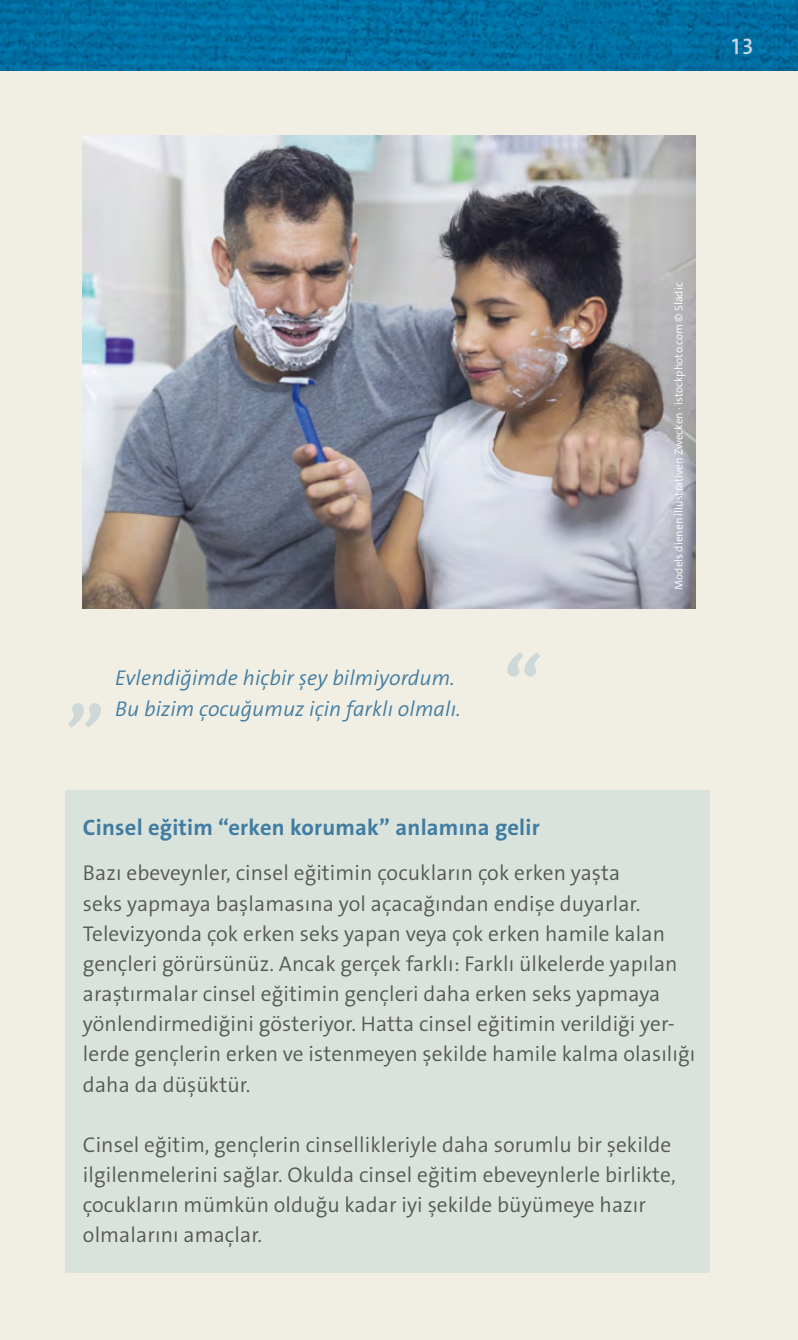
<style>
.page{position:relative;width:798px;height:1340px;background:#fff}
.page>*{position:absolute;margin:0;border:0;box-sizing:border-box;transform-origin:0 0}
.t1{font:76.5px "The Sans LP7 Bld IT";color:#417ca2}
.H3{font:22.5px "The Sans LP7 Bld";letter-spacing:.01em;color:#417ca2}
.t2{font:22.5px "The Sans LP6 Se Bld";color:#cad3e2}
.Copy{font:21.38px/30.2px "The Sans LP4 Se Lig";letter-spacing:.005em;color:#565656}
.Zitate{font:21.38px "The Sans LP4 Se Lig IT";letter-spacing:.005em;color:#417ca2}
.Bildnachweis_etc{font:11.25px "The Sans LP4 Se Lig";color:#fff}
</style>
<div class="page">
<div style="left:0;top:0;width:797px;height:1339px;background:#f1efe3"></div>
<img style="left:0;top:0;width:797px;height:70px">
<div style="left:65px;top:790px;width:644px;height:482px;background:#d9e3dc"></div>
<img style="left:83px;top:136px;width:612px;height:473px">
<p class="t2" style="left:731px;top:32px;width:23px">13</p>
<p class="Zitate" style="left:115px;top:664px;width:341px">Evlendiğimde hiçbir şey bilmiyordum.</p>
<h1 class="t1" style="left:70px;top:639px;width:38px">„</h1>
<p class="Zitate" style="left:115px;top:695px;width:347px">Bu bizim çocuğumuz için farklı olmalı.</p>
<h1 class="t1" style="left:499px;top:635px;width:38px">“</h1>
<p class="Bildnachweis_etc" style="left:671px;top:589px;width:309px;rotate:-90deg">Models dienen illustrativen Zwecken · istockphoto.com © Sladic</p>
<p class="H3" style="left:83px;top:813px;width:458px">Cinsel eğitim “erken korumak” anlamına gelir</p>
<p class="Copy" style="left:83px;top:858px;width:613px">Bazı ebeveynler, cinsel eğitimin çocukların çok erken yaşta<br>seks yapmaya başlamasına yol açacağından endişe duyarlar.<br>Televizyonda çok erken seks yapan veya çok erken hamile kalan gençleri görürsünüz. Ancak gerçek farklı: Farklı ülkelerde yapılan araştırmalar cinsel eğitimin gençleri daha erken seks yapmaya yönlendirmediğini gösteriyor. Hatta cinsel eğitimin verildiği yer&shy;lerde gençlerin erken ve istenmeyen şekilde hamile kalma olasılığı daha da düşüktür.</p>
<p class="Copy" style="left:83px;top:1129px;width:594px">Cinsel eğitim, gençlerin cinsellikleriyle daha sorumlu bir şekilde ilgilenmelerini sağlar. Okulda cinsel eğitim ebeveynlerle birlikte, çocukların mümkün olduğu kadar iyi şekilde büyümeye hazır olmalarını amaçlar.</p>
</div>
